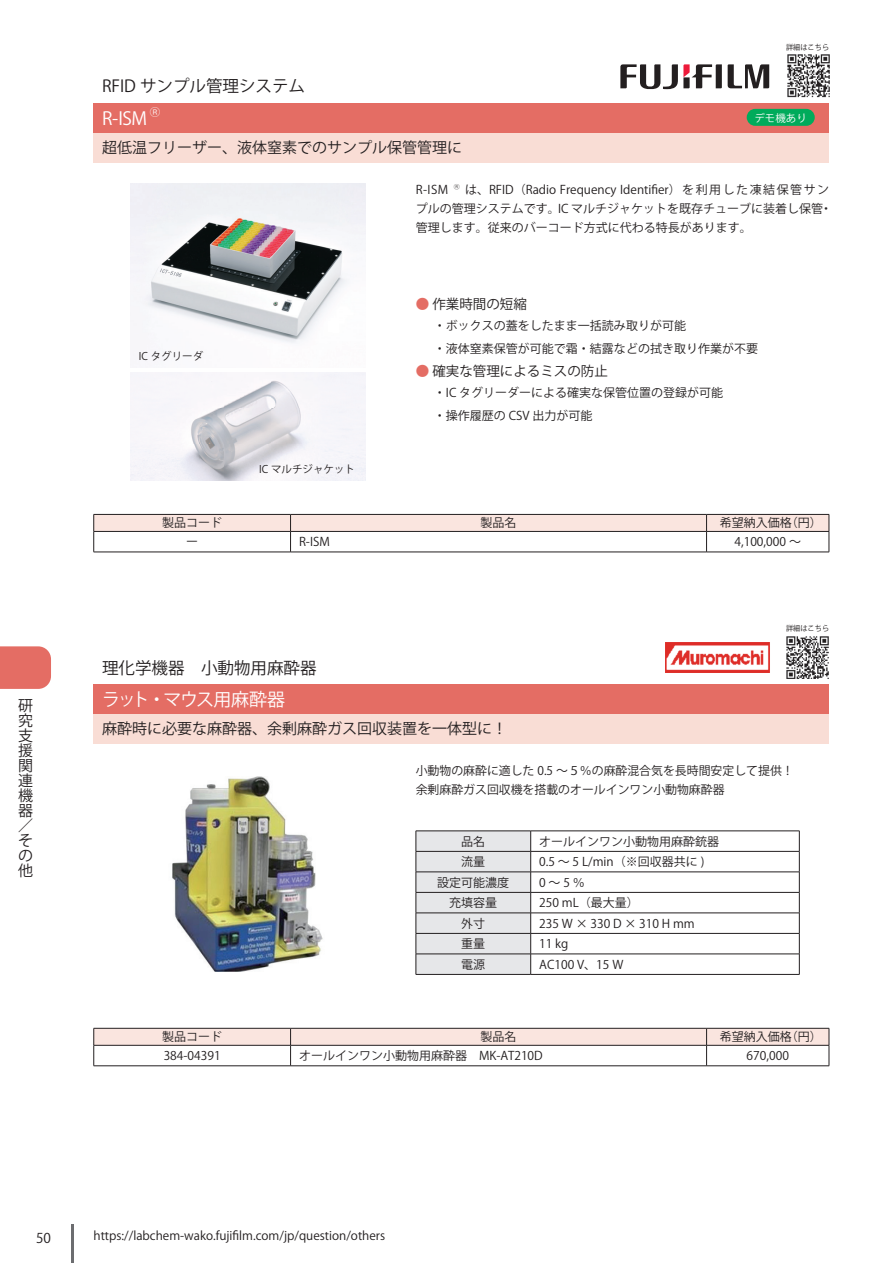
<style>
.page{position:relative;width:893px;height:1263px;background:#fff}
.page>*{position:absolute;margin:0;border:0;box-sizing:border-box;transform-origin:0 0}
.t1{font:18px "Koz Go Pr 6 N";letter-spacing:-.05em;color:#fff}
.t2{font:18px "Koz Go Pr 6 N";letter-spacing:-.025em;color:#fff}
.t3{font:16.5px "Koz Go Pr 6 N";color:#231f20}
.t4{font:15px/15px "Koz Go Pr 6 N";color:#231f20;text-align:justify}
.t5{font:13.5px "Koz Go Pr 6 N";color:#231f20}
.t6{font:12px/18.8px "Koz Go Pr 6 N";color:#231f20}
.t7{font:10.5px "Koz Go Pr 6 N";color:#231f20}
.t8{font:10.5px "Koz Go Pr 6 N";color:#fff}
.t9{font:7.5px "Koz Go Pr 6 N";color:#231f20;scale:.96 1}
.s1{color:#e46d64}
</style>
<div class="page">
<svg style="left:0;top:646px;width:51px;height:43px;background:#e5736a"></svg>
<hr style="left:71px;top:1225px;width:2px;height:38px;background:#6c6d70">
<div style="left:93px;top:133px;width:736px;height:30px;background:#f9ddd5"></div>
<div style="left:93px;top:103px;width:736px;height:30px;background:#e46d64"></div>
<svg style="left:93px;top:514px;width:737px;height:38px"></svg>
<hr style="left:94px;top:552px;width:197px;height:1px;background:#231f20">
<hr style="left:291px;top:552px;width:415px;height:1px;background:#231f20">
<hr style="left:706px;top:552px;width:123px;height:1px;background:#231f20">
<img style="left:130px;top:372px;width:235px;height:109px">
<img style="left:130px;top:184px;width:235px;height:159px">
<div style="left:94px;top:714px;width:735px;height:30px;background:#f9ddd5"></div>
<div style="left:94px;top:684px;width:735px;height:30px;background:#e46d64"></div>
<img style="left:665px;top:643px;width:105px;height:30px">
<hr style="left:531px;top:851px;width:268px;height:1px;background:#231f20">
<hr style="left:531px;top:872px;width:268px;height:1px;background:#231f20">
<hr style="left:531px;top:892px;width:268px;height:1px;background:#231f20">
<hr style="left:531px;top:913px;width:268px;height:1px;background:#231f20">
<hr style="left:531px;top:933px;width:268px;height:1px;background:#231f20">
<hr style="left:531px;top:954px;width:268px;height:1px;background:#231f20">
<hr style="left:531px;top:831px;width:268px;height:1px;background:#231f20">
<svg style="left:416px;top:831px;width:115px;height:143px;background:#dbdbdd"></svg>
<svg style="left:799px;top:831px;width:1px;height:143px"></svg>
<hr style="left:416px;top:974px;width:115px;height:1px;background:#231f20">
<hr style="left:531px;top:974px;width:268px;height:1px;background:#231f20">
<svg style="left:94px;top:1028px;width:736px;height:37px"></svg>
<hr style="left:94px;top:1065px;width:197px;height:1px;background:#231f20">
<hr style="left:291px;top:1065px;width:416px;height:1px;background:#231f20">
<hr style="left:707px;top:1065px;width:122px;height:1px;background:#231f20">
<img style="left:172px;top:777px;width:151px;height:194px">
<svg style="left:728px;top:64px;width:41px;height:24px"></svg>
<svg style="left:620px;top:64px;width:102px;height:25px"></svg>
<div style="left:747px;top:109px;width:68px;height:17px;background:#00ab5b;border-radius:8px"></div>
<img style="left:787px;top:55px;width:43px;height:42px">
<img style="left:786px;top:636px;width:43px;height:43px">
<h2 class="t3" style="left:102px;top:77px;width:205px">RFID サンプル管理システム</h2>
<h1 class="t2" style="left:102px;top:108px;width:47px">R-ISM</h1>
<p class="t8" style="left:150px;top:106px;width:12px">Ⓡ</p>
<p class="t4" style="left:102px;top:141px;width:361px">超低温フリーザー、液体窒素でのサンプル保管管理に</p>
<p class="t9" style="left:786px;top:43px;width:46px">詳細はこちら</p>
<p class="t8" style="left:754px;top:112px;width:54px">デモ機あり</p>
<p class="t7" style="left:139px;top:350px;width:66px">IC タグリーダ</p>
<p class="t7" style="left:259px;top:463px;width:97px">IC マルチジャケット</p>
<p class="t6" style="left:416px;top:181px;width:418px">R-ISM <sup>Ⓡ</sup> は、RFID（Radio Frequency Identifier）を利用した凍結保管サンプルの管理システムです。IC マルチジャケットを既存チューブに装着し保管・管理します。従来のバーコード方式に代わる特長があります。</p>
<p class="t5" style="left:416px;top:296px;width:113px"><span class="s1">●</span> 作業時間の短縮</p>
<p class="t6" style="left:434px;top:314px;width:325px;line-height:23.2px">・ボックスの蓋をしたまま一括読み取りが可能<br>・液体窒素保管が可能で霜・結露などの拭き取り作業が不要</p>
<p class="t5" style="left:416px;top:363px;width:194px"><span class="s1">●</span> 確実な管理によるミスの防止</p>
<p class="t6" style="left:434px;top:382px;width:291px;line-height:22.5px">・IC タグリーダーによる確実な保管位置の登録が可能・操作履歴の CSV 出力が可能</p>
<p class="t6" style="left:162px;top:514px;width:61px">製品コード</p>
<p class="t6" style="left:481px;top:514px;width:37px">製品名</p>
<p class="t6" style="left:720px;top:514px;width:104px">希望納入価格（円）</p>
<p class="t6" style="left:186px;top:533px;width:13px">ー</p>
<p class="t6" style="left:299px;top:533px;width:32px">R-ISM</p>
<p class="t6" style="left:734px;top:533px;width:68px">4,100,000 ～</p>
<p class="t4" style="left:18px;top:698px;width:16px">研究支援関連機器／その他</p>
<p class="t9" style="left:786px;top:624px;width:46px">詳細はこちら</p>
<h2 class="t3" style="left:102px;top:658px;width:216px">理化学機器　小動物用麻酔器</h2>
<h1 class="t1" style="left:102px;top:689px;width:185px">ラット・マウス用麻酔器</h1>
<p class="t4" style="left:102px;top:721px;width:406px">麻酔時に必要な麻酔器、余剰麻酔ガス回収装置を一体型に！</p>
<p class="t6" style="left:416px;top:762px;width:380px">小動物の麻酔に適した 0.5 ～５％の麻酔混合気を長時間安定して提供！余剰麻酔ガス回収機を搭載のオールインワン小動物麻酔器</p>
<p class="t6" style="left:461px;top:832px;width:25px">品名</p>
<p class="t6" style="left:539px;top:832px;width:181px">オールインワン小動物用麻酔銃器</p>
<p class="t6" style="left:461px;top:853px;width:25px">流量</p>
<p class="t6" style="left:539px;top:853px;width:167px">0.5 ～ 5 L/min（※回収器共に )</p>
<p class="t6" style="left:437px;top:873px;width:73px">設定可能濃度</p>
<p class="t6" style="left:539px;top:873px;width:47px">0 ～ 5 ％</p>
<p class="t6" style="left:449px;top:894px;width:49px">充填容量</p>
<p class="t6" style="left:539px;top:894px;width:101px">250 mL（最大量）</p>
<p class="t6" style="left:461px;top:914px;width:25px">外寸</p>
<p class="t6" style="left:539px;top:914px;width:157px">235 W × 330 D × 310 H mm</p>
<p class="t6" style="left:461px;top:935px;width:25px">重量</p>
<p class="t6" style="left:539px;top:935px;width:31px">11 kg</p>
<p class="t6" style="left:461px;top:955px;width:25px">電源</p>
<p class="t6" style="left:539px;top:955px;width:86px">AC100 V、15 W</p>
<p class="t6" style="left:162px;top:1028px;width:61px">製品コード</p>
<p class="t6" style="left:481px;top:1028px;width:37px">製品名</p>
<p class="t6" style="left:720px;top:1028px;width:103px">希望納入価格（円）</p>
<p class="t6" style="left:164px;top:1046px;width:59px">384-04391</p>
<p class="t6" style="left:299px;top:1046px;width:245px">オールインワン小動物用麻酔器　MK-AT210D</p>
<p class="t6" style="left:747px;top:1046px;width:44px">670,000</p>
<p class="t5" style="left:36px;top:1230px;width:16px">50</p>
<p class="t6" style="left:94px;top:1227px;width:293px">https://labchem-wako.fujifilm.com/jp/question/others</p>
</div>
